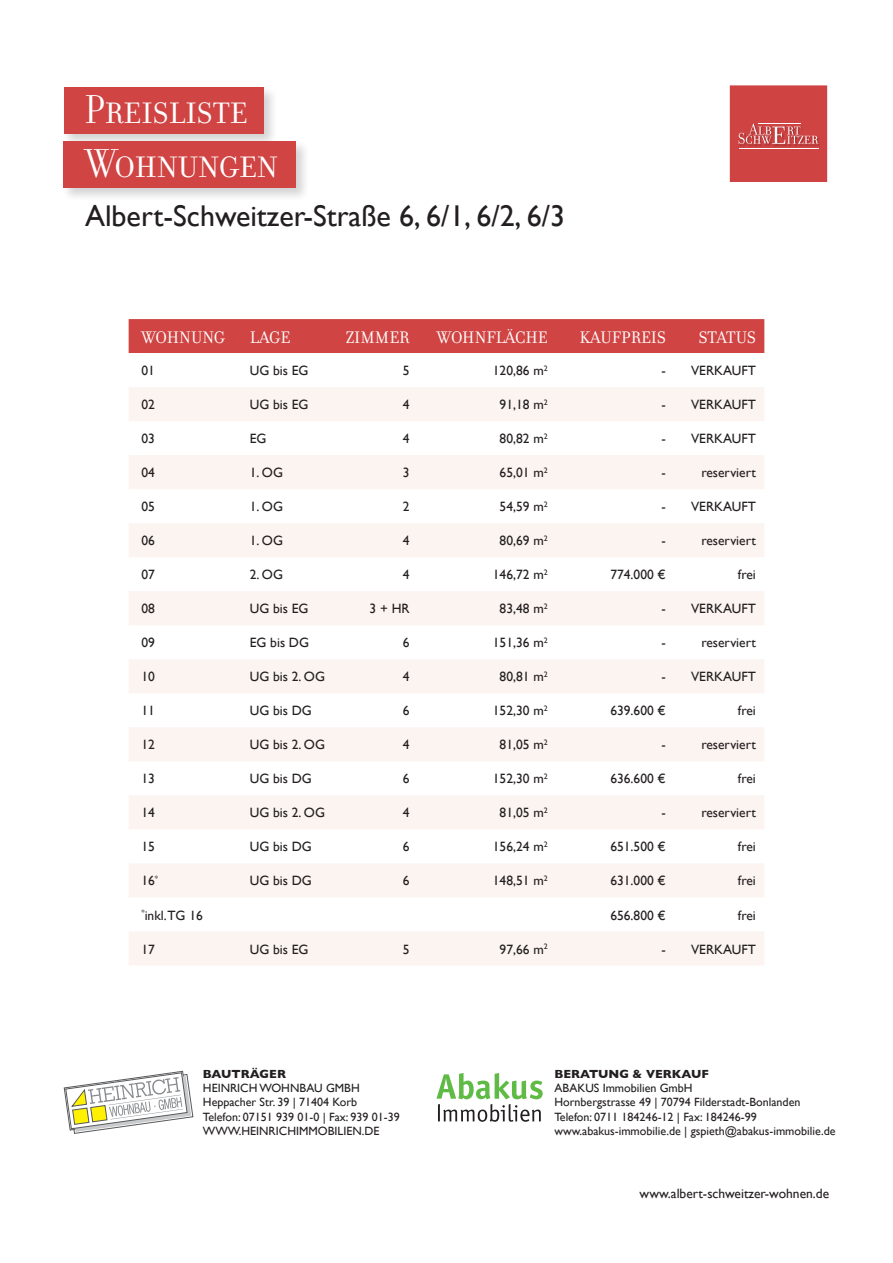
<style>
.page{position:relative;width:893px;height:1263px;background:#fff}
.page>*{position:absolute;margin:0;border:0;box-sizing:border-box;transform-origin:0 0}
.t1{font:43.5px "Filosofia Grand Small Caps OT";color:#fff}
.t2{font:30px "Gill Sans";color:#231f20}
.t3{font:18px "Filosofia Lining OT";color:#fff}
.t4{font:13.5px "Gill Sans";color:#231f20}
.t5{font:12px "Gill Sans";color:#231f20}
.t6{font:700 12px "Gill Sans";color:#231f20}
</style>
<div class="page">
<div style="left:62px;top:85px;width:216px;height:63px;background:#231f20;opacity:.2"></div>
<div style="left:64px;top:87px;width:200px;height:47px;background:#d04443"></div>
<div style="left:62px;top:139px;width:248px;height:63px;background:#231f20;opacity:.2"></div>
<div style="left:64px;top:141px;width:232px;height:47px;background:#d04443"></div>
<svg style="left:729px;top:85px;width:99px;height:97px;background:#d04c4c"></svg>
<hr style="left:739px;top:148px;width:79px;height:1px;background:#fff">
<hr style="left:758px;top:123px;width:42px;height:1px;background:#fff">
<div style="left:129px;top:319px;width:635px;height:34px;background:#d04443"></div>
<svg style="left:129px;top:387px;width:635px;height:578px;fill:#fbf4f0"></svg>
<svg style="left:63px;top:1070px;width:131px;height:64px"></svg>
<svg style="left:437px;top:1073px;width:106px;height:49px"></svg>
<p class="t1" style="left:85px;top:85px;width:164px">Preisliste</p>
<p class="t1" style="left:85px;top:139px;width:195px">Wohnungen</p>
<p class="t2" style="left:85px;top:198px;width:482px">Albert-Schweitzer-Straße 6, 6/1, 6/2, 6/3</p>
<p class="t3" style="left:141px;top:328px;width:85px">WOHNUNG</p>
<p class="t3" style="left:250px;top:328px;width:42px">LAGE</p>
<p class="t3" style="left:346px;top:328px;width:65px">ZIMMER</p>
<p class="t3" style="left:437px;top:328px;width:112px">WOHNFLÄCHE</p>
<p class="t3" style="left:580px;top:328px;width:88px">KAUFPREIS</p>
<p class="t3" style="left:699px;top:328px;width:59px">STATUS</p>
<p class="t4" style="left:141px;top:363px;width:15px">01</p>
<p class="t4" style="left:250px;top:363px;width:60px">UG bis EG</p>
<p class="t4" style="left:403px;top:363px;width:8px">5</p>
<p class="t4" style="left:493px;top:363px;width:56px">120,86 m<sup>2</sup></p>
<p class="t4" style="left:661px;top:363px;width:6px">-</p>
<p class="t4" style="left:691px;top:363px;width:66px">VERKAUFT</p>
<p class="t4" style="left:141px;top:397px;width:15px">02</p>
<p class="t4" style="left:250px;top:397px;width:60px">UG bis EG</p>
<p class="t4" style="left:403px;top:397px;width:8px">4</p>
<p class="t4" style="left:500px;top:397px;width:50px">91,18 m<sup>2</sup></p>
<p class="t4" style="left:661px;top:397px;width:6px">-</p>
<p class="t4" style="left:691px;top:397px;width:66px">VERKAUFT</p>
<p class="t4" style="left:141px;top:431px;width:15px">03</p>
<p class="t4" style="left:250px;top:431px;width:18px">EG</p>
<p class="t4" style="left:403px;top:431px;width:8px">4</p>
<p class="t4" style="left:500px;top:431px;width:50px">80,82 m<sup>2</sup></p>
<p class="t4" style="left:661px;top:431px;width:6px">-</p>
<p class="t4" style="left:691px;top:431px;width:66px">VERKAUFT</p>
<p class="t4" style="left:141px;top:465px;width:15px">04</p>
<p class="t4" style="left:250px;top:465px;width:35px">1. OG</p>
<p class="t4" style="left:403px;top:465px;width:8px">3</p>
<p class="t4" style="left:500px;top:465px;width:50px">65,01 m<sup>2</sup></p>
<p class="t4" style="left:661px;top:465px;width:6px">-</p>
<p class="t4" style="left:701px;top:465px;width:56px">reserviert</p>
<p class="t4" style="left:141px;top:499px;width:15px">05</p>
<p class="t4" style="left:250px;top:499px;width:35px">1. OG</p>
<p class="t4" style="left:403px;top:499px;width:8px">2</p>
<p class="t4" style="left:500px;top:499px;width:50px">54,59 m<sup>2</sup></p>
<p class="t4" style="left:661px;top:499px;width:6px">-</p>
<p class="t4" style="left:691px;top:499px;width:66px">VERKAUFT</p>
<p class="t4" style="left:141px;top:533px;width:15px">06</p>
<p class="t4" style="left:250px;top:533px;width:35px">1. OG</p>
<p class="t4" style="left:403px;top:533px;width:8px">4</p>
<p class="t4" style="left:500px;top:533px;width:50px">80,69 m<sup>2</sup></p>
<p class="t4" style="left:661px;top:533px;width:6px">-</p>
<p class="t4" style="left:701px;top:533px;width:56px">reserviert</p>
<p class="t4" style="left:141px;top:567px;width:15px">07</p>
<p class="t4" style="left:250px;top:567px;width:35px">2. OG</p>
<p class="t4" style="left:403px;top:567px;width:8px">4</p>
<p class="t4" style="left:493px;top:567px;width:56px">146,72 m<sup>2</sup></p>
<p class="t4" style="left:610px;top:567px;width:57px">774.000 €</p>
<p class="t4" style="left:738px;top:567px;width:19px">frei</p>
<p class="t4" style="left:141px;top:601px;width:15px">08</p>
<p class="t4" style="left:250px;top:601px;width:60px">UG bis EG</p>
<p class="t4" style="left:369px;top:601px;width:42px">3 + HR</p>
<p class="t4" style="left:500px;top:601px;width:50px">83,48 m<sup>2</sup></p>
<p class="t4" style="left:661px;top:601px;width:6px">-</p>
<p class="t4" style="left:691px;top:601px;width:66px">VERKAUFT</p>
<p class="t4" style="left:141px;top:635px;width:15px">09</p>
<p class="t4" style="left:250px;top:635px;width:61px">EG bis DG</p>
<p class="t4" style="left:403px;top:635px;width:8px">6</p>
<p class="t4" style="left:493px;top:635px;width:56px">151,36 m<sup>2</sup></p>
<p class="t4" style="left:661px;top:635px;width:6px">-</p>
<p class="t4" style="left:701px;top:635px;width:56px">reserviert</p>
<p class="t4" style="left:141px;top:669px;width:15px">10</p>
<p class="t4" style="left:250px;top:669px;width:77px">UG bis 2. OG</p>
<p class="t4" style="left:403px;top:669px;width:8px">4</p>
<p class="t4" style="left:500px;top:669px;width:50px">80,81 m<sup>2</sup></p>
<p class="t4" style="left:661px;top:669px;width:6px">-</p>
<p class="t4" style="left:691px;top:669px;width:66px">VERKAUFT</p>
<p class="t4" style="left:141px;top:703px;width:15px">11</p>
<p class="t4" style="left:250px;top:703px;width:64px">UG bis DG</p>
<p class="t4" style="left:403px;top:703px;width:8px">6</p>
<p class="t4" style="left:493px;top:703px;width:56px">152,30 m<sup>2</sup></p>
<p class="t4" style="left:610px;top:703px;width:57px">639.600 €</p>
<p class="t4" style="left:738px;top:703px;width:19px">frei</p>
<p class="t4" style="left:141px;top:737px;width:15px">12</p>
<p class="t4" style="left:250px;top:737px;width:77px">UG bis 2. OG</p>
<p class="t4" style="left:403px;top:737px;width:8px">4</p>
<p class="t4" style="left:500px;top:737px;width:50px">81,05 m<sup>2</sup></p>
<p class="t4" style="left:661px;top:737px;width:6px">-</p>
<p class="t4" style="left:701px;top:737px;width:56px">reserviert</p>
<p class="t4" style="left:141px;top:771px;width:15px">13</p>
<p class="t4" style="left:250px;top:771px;width:64px">UG bis DG</p>
<p class="t4" style="left:403px;top:771px;width:8px">6</p>
<p class="t4" style="left:493px;top:771px;width:56px">152,30 m<sup>2</sup></p>
<p class="t4" style="left:610px;top:771px;width:57px">636.600 €</p>
<p class="t4" style="left:738px;top:771px;width:19px">frei</p>
<p class="t4" style="left:141px;top:805px;width:15px">14</p>
<p class="t4" style="left:250px;top:805px;width:77px">UG bis 2. OG</p>
<p class="t4" style="left:403px;top:805px;width:8px">4</p>
<p class="t4" style="left:500px;top:805px;width:50px">81,05 m<sup>2</sup></p>
<p class="t4" style="left:661px;top:805px;width:6px">-</p>
<p class="t4" style="left:701px;top:805px;width:56px">reserviert</p>
<p class="t4" style="left:141px;top:839px;width:15px">15</p>
<p class="t4" style="left:250px;top:839px;width:64px">UG bis DG</p>
<p class="t4" style="left:403px;top:839px;width:8px">6</p>
<p class="t4" style="left:493px;top:839px;width:56px">156,24 m<sup>2</sup></p>
<p class="t4" style="left:610px;top:839px;width:57px">651.500 €</p>
<p class="t4" style="left:738px;top:839px;width:19px">frei</p>
<p class="t4" style="left:141px;top:873px;width:18px">16<sup>*</sup></p>
<p class="t4" style="left:250px;top:873px;width:64px">UG bis DG</p>
<p class="t4" style="left:403px;top:873px;width:8px">6</p>
<p class="t4" style="left:493px;top:873px;width:56px">148,51 m<sup>2</sup></p>
<p class="t4" style="left:610px;top:873px;width:57px">631.000 €</p>
<p class="t4" style="left:738px;top:873px;width:19px">frei</p>
<p class="t4" style="left:141px;top:907px;width:63px"><sup>*</sup>inkl.TG 16</p>
<p class="t4" style="left:610px;top:907px;width:57px">656.800 €</p>
<p class="t4" style="left:738px;top:907px;width:19px">frei</p>
<p class="t4" style="left:141px;top:941px;width:15px">17</p>
<p class="t4" style="left:250px;top:941px;width:60px">UG bis EG</p>
<p class="t4" style="left:403px;top:941px;width:8px">5</p>
<p class="t4" style="left:500px;top:941px;width:50px">97,66 m<sup>2</sup></p>
<p class="t4" style="left:661px;top:941px;width:6px">-</p>
<p class="t4" style="left:691px;top:941px;width:66px">VERKAUFT</p>
<p class="t6" style="left:203px;top:1064px;width:85px">BAUTRÄGER</p>
<p class="t5" style="left:203px;top:1081px;width:158px">HEINRICH WOHNBAU GMBH</p>
<p class="t5" style="left:203px;top:1095px;width:156px">Heppacher Str. 39 | 71404 Korb</p>
<p class="t5" style="left:203px;top:1110px;width:198px">Telefon: 07151 939 01-0 | Fax: 939 01-39</p>
<p class="t5" style="left:203px;top:1124px;width:178px">WWW.HEINRICHIMMOBILIEN.DE</p>
<p class="t6" style="left:554px;top:1064px;width:156px">BERATUNG &amp; VERKAUF</p>
<p class="t5" style="left:554px;top:1081px;width:140px">ABAKUS Immobilien GmbH</p>
<p class="t5" style="left:554px;top:1095px;width:247px">Hornbergstrasse 49 | 70794 Filderstadt-Bonlanden</p>
<p class="t5" style="left:554px;top:1110px;width:204px">Telefon: 0711 184246-12 | Fax: 184246-99</p>
<p class="t5" style="left:554px;top:1124px;width:283px">www.abakus-immobilie.de | gspieth@abakus-immobilie.de</p>
<p class="t4" style="left:640px;top:1186px;width:191px">www.albert-schweitzer-wohnen.de</p>
</div>
